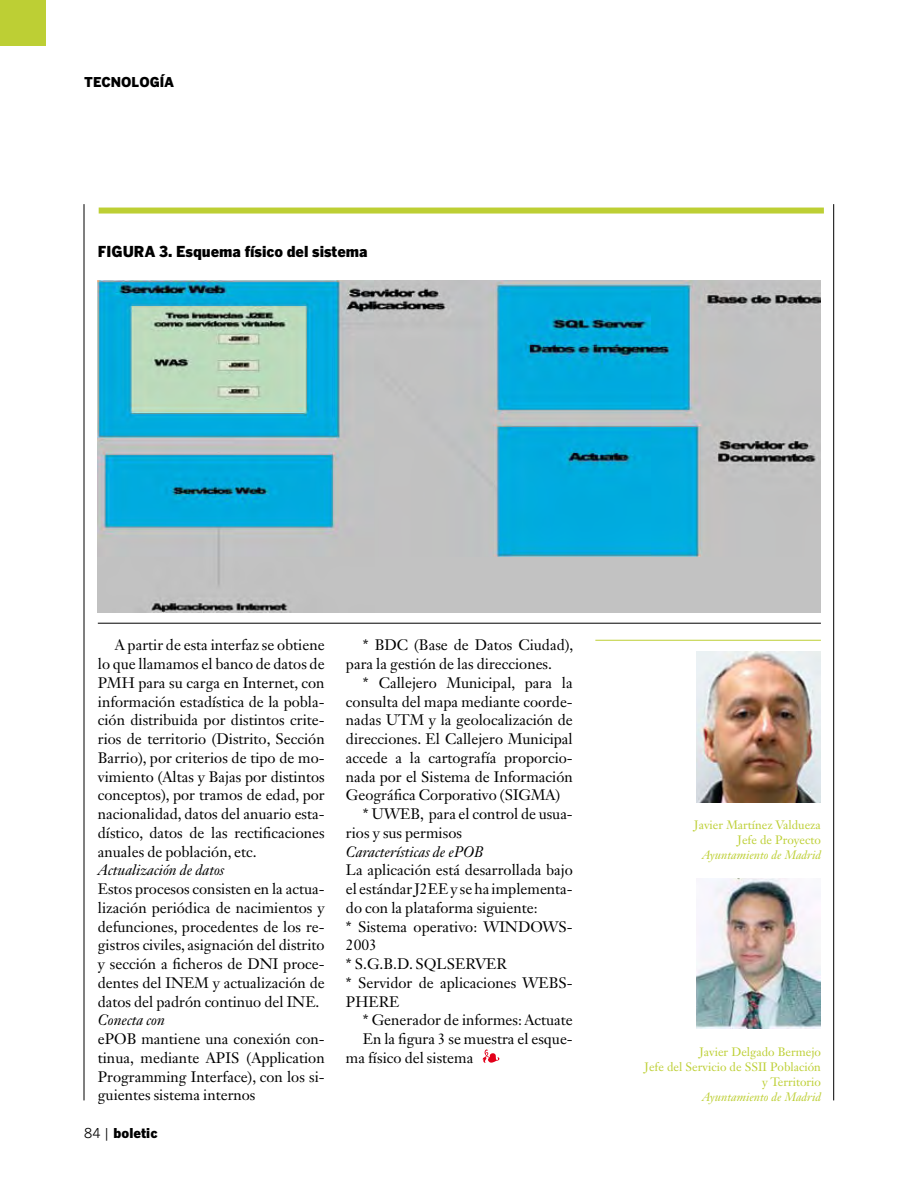
<style>
.page{position:relative;width:906px;height:1195px;background:#fff}
.page>*{position:absolute;margin:0;border:0;box-sizing:border-box;transform-origin:0 0}
.t1{font:15px/18.8px "Janson Text LT Std";color:#000;text-align:justify}
.t2{font:italic 15px "Janson Text LT Std";color:#000}
.t3{font:900 15px "Benton Gothic";color:#000}
.t4{font:900 13.5px "Benton Gothic";color:#000}
.t5{font:12px/15px "Janson Text LT Std";color:#bdcf34;text-align:right}
.t6{font:italic 12px "Janson Text LT Std";color:#bdcf34}
.s1{font-weight:400}
</style>
<div class="page">
<hr style="left:84px;top:204px;width:1px;height:896px;background:#000">
<hr style="left:833px;top:204px;width:1px;height:896px;background:#000">
<div style="left:0;top:0;width:46px;height:46px;background:#bdcf34"></div>
<svg style="left:482px;top:1049px;width:17px;height:14px"></svg>
<img style="left:98px;top:280px;width:722px;height:332px">
<hr style="left:98px;top:623px;width:723px;height:1px;background:#000">
<div style="left:99px;top:207px;width:725px;height:6px;background:#bdcf34"></div>
<hr style="left:595px;top:640px;width:226px;height:1px;background:#bdcf34">
<img style="left:696px;top:879px;width:125px;height:150px">
<img style="left:696px;top:652px;width:125px;height:150px">
<p class="t4" style="left:84px;top:74px;width:92px">TECNOLOGÍA</p>
<p class="t3" style="left:98px;top:242px;width:271px">FIGURA 3. Esquema físico del sistema</p>
<p class="t1" style="left:98px;top:636px;width:228px;text-indent:17px">A partir de esta interfaz se obtiene lo que llamamos el banco de datos de PMH para su carga en Internet, con información estadística de la pobla&shy;ción distribuida por distintos crite&shy;rios de territorio (Distrito, Sección Barrio), por criterios de tipo de mo&shy;vimiento (Altas y Bajas por distintos conceptos), por tramos de edad, por nacionalidad, datos del anuario esta&shy;dístico, datos de las rectificaciones anuales de población, etc.</p>
<p class="t2" style="left:98px;top:861px;width:128px">Actualización de datos</p>
<p class="t1" style="left:98px;top:879px;width:228px">Estos procesos consisten en la actua&shy;lización periódica de nacimientos y defunciones, procedentes de los re&shy;gistros civiles, asignación del distrito y sección a ficheros de DNI proce&shy;dentes del INEM y actualización de datos del padrón continuo del INE.</p>
<p class="t2" style="left:98px;top:1011px;width:69px">Conecta con</p>
<p class="t1" style="left:98px;top:1029px;width:228px">ePOB mantiene una conexión con&shy;tinua, mediante APIS (Application Programming Interface), con los si&shy;guientes sistema internos</p>
<p class="t4" style="left:84px;top:1124px;width:75px"><span class="s1">84 |</span> boletic</p>
<p class="t1" style="left:346px;top:636px;width:229px;text-indent:17px">* BDC (Base de Datos Ciudad), para la gestión de las direcciones.</p>
<p class="t1" style="left:363px;top:673px;width:211px">* Callejero Municipal, para la</p>
<p class="t1" style="left:346px;top:692px;width:228px">consulta del mapa mediante coorde-</p>
<p class="t1" style="left:346px;top:711px;width:228px">nadas UTM y la geolocalización de</p>
<p class="t1" style="left:346px;top:729px;width:228px">direcciones. El Callejero Municipal</p>
<p class="t1" style="left:346px;top:748px;width:228px">accede a la cartografía proporcio-</p>
<p class="t1" style="left:346px;top:767px;width:228px">nada por el Sistema de Información</p>
<p class="t1" style="left:346px;top:786px;width:216px">Geográfica Corporativo (SIGMA)</p>
<p class="t1" style="left:363px;top:804px;width:211px">* UWEB, para el control de usua-</p>
<p class="t1" style="left:346px;top:823px;width:117px">rios y sus permisos</p>
<p class="t2" style="left:346px;top:842px;width:139px">Características de ePOB</p>
<p class="t1" style="left:346px;top:861px;width:228px;text-align:left">La aplicación está desarrollada bajo el estándar J2EE y se ha implementa&shy;do con la plataforma siguiente:<br>* Sistema operativo: WINDOWS-<br>2003<br>* S.G.B.D. SQLSERVER<br>* Servidor de aplicaciones WEBS-<br>PHERE</p>
<p class="t1" style="left:363px;top:1011px;width:211px">* Generador de informes: Actuate</p>
<p class="t1" style="left:363px;top:1029px;width:211px">En la figura 3 se muestra el esque-</p>
<p class="t1" style="left:346px;top:1048px;width:129px">ma físico del sistema</p>
<p class="t5" style="left:694px;top:817px;width:128px">Javier Martínez Valdueza<br>Jefe de Proyecto</p>
<p class="t6" style="left:702px;top:847px;width:120px">Ayuntamiento de Madrid</p>
<p class="t5" style="left:644px;top:1044px;width:178px">Javier Delgado Bermejo<br>Jefe del Servicio de SSII Población y Territorio</p>
<p class="t6" style="left:702px;top:1089px;width:120px">Ayuntamiento de Madrid</p>
</div>
